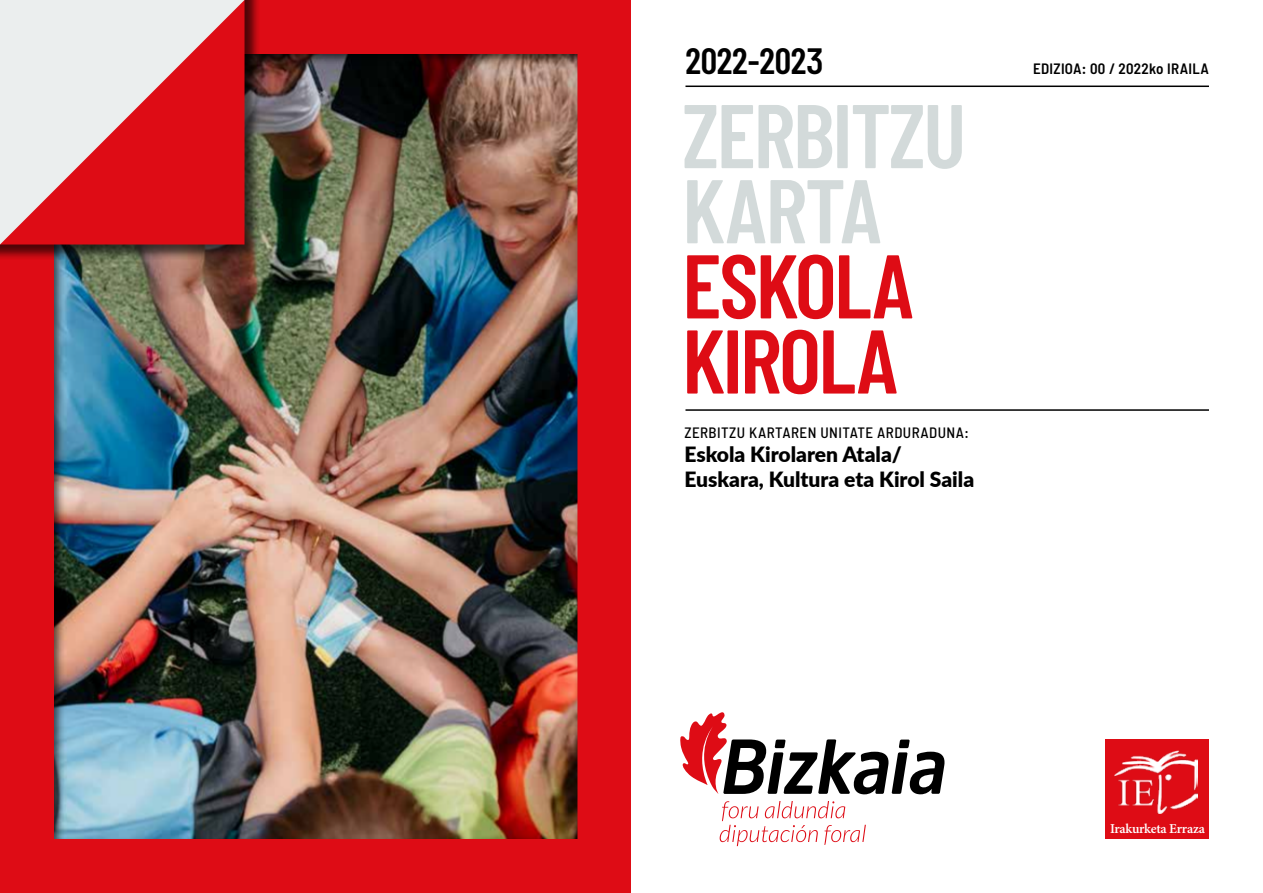
<style>
.page{position:relative;width:1263px;height:893px;background:#fff}
.page>*{position:absolute;margin:0;border:0;box-sizing:border-box;transform-origin:0 0}
.t1{font:600 90.15px/75.2px "Barlow Condensed";letter-spacing:-.025em;color:#d3dada}
.t2{font:600 90.15px/75.2px "Barlow Condensed";letter-spacing:-.03em;color:#de0c15}
.t3{font:600 36.45px "Barlow Condensed";color:#000}
.t4{font:900 21px/25.2px "Lato";color:#000}
.t5{font:500 semi-condensed 15px "Barlow";letter-spacing:.03em;color:#000}
.t6{font:600 semi-condensed 15px "Barlow";letter-spacing:.02em;color:#000}
.t7{font:600 13.65px "Minion Pro";letter-spacing:-.02em;color:#fff}
</style>
<div class="page">
<hr style="left:685px;top:409px;width:524px;height:2px;background:#000">
<hr style="left:685px;top:86px;width:524px;height:1px;background:#000">
<img style="left:0;top:0;width:631px;height:893px">
<div style="left:0;top:0;width:261px;height:261px;background:#000;opacity:.65"></div>
<svg style="left:0;top:0;width:244px;height:244px;background:#e47d82"></svg>
<svg style="left:680px;top:712px;width:264px;height:82px"></svg>
<svg style="left:720px;top:801px;width:146px;height:45px"></svg>
<div style="left:1105px;top:740px;width:104px;height:99px;background:#de0c15"></div>
<img style="left:1115px;top:751px;width:82px;height:63px">
<h2 class="t3" style="left:685px;top:38px;width:139px">2022-2023</h2>
<h1 class="t1" style="left:682px;top:96px;width:285px">ZERBITZU<br>KARTA</h1>
<h1 class="t2" style="left:682px;top:246px;width:234px">ESKOLA<br>KIROLA</h1>
<p class="t5" style="left:684px;top:424px;width:286px">ZERBITZU KARTAREN UNITATE ARDURADUNA:</p>
<p class="t4" style="left:684px;top:440px;width:291px">Eskola Kirolaren Atala/<br>Euskara, Kultura eta Kirol Saila</p>
<p class="t6" style="left:1033px;top:59px;width:177px">EDIZIOA: 00 / 2022ko IRAILA</p>
<p class="t7" style="left:1110px;top:819px;width:96px">Irakurketa Erraza</p>
</div>
